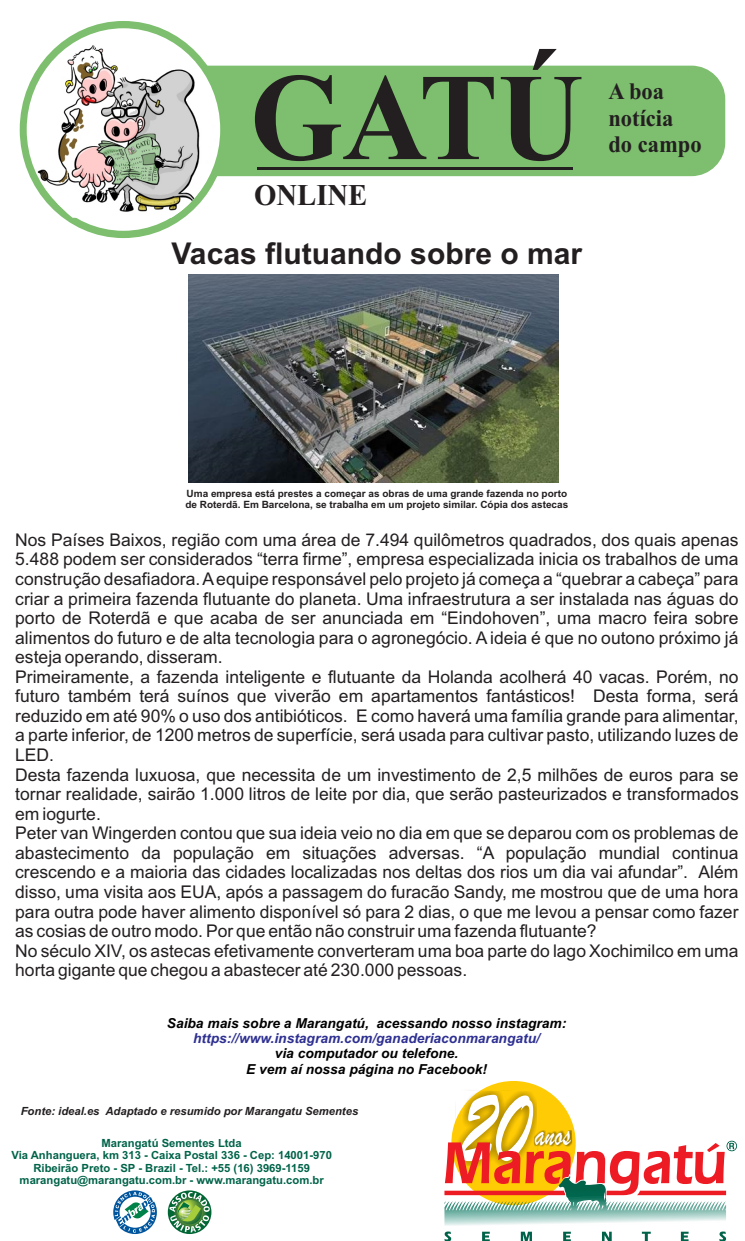
<style>
.page{position:relative;width:745px;height:1241px;background:#fff}
.page>*{position:absolute;margin:0;border:0;box-sizing:border-box;transform-origin:0 0}
.t1{font:700 123.88px "Times New Roman";color:#231f20;scale:.95 1}
.t2{font:107.75px "Brush Script";color:#fff;scale:.74 1}
.t3{font:35px "Brush Script";color:#fff;scale:.74 1}
.t4{font:700 30.12px "Times New Roman";color:#231f20;scale:.95 1}
.t5{font:700 30px "Arial";color:#231f20}
.t6{font:700 23.62px/26.1px "Times New Roman";color:#231f20;scale:.95 1}
.t7{font:17.5px/19.5px "Arial";color:#231f20}
.t8{font:italic 700 13.75px/15.4px "Arial";color:#000;text-align:center}
.t9{font:italic 700 13.75px "Arial";color:#2e3092}
.t10{font:700 11.25px/12.6px "Arial";color:#006349;text-align:center}
.t11{font:italic 700 11.25px "Arial";color:#231f20}
.t12{font:700 10px/11.1px "Arial";color:#231f20}
</style>
<div class="page">
<div style="left:160px;top:66px;width:564px;height:110px;background:#7dbf6e;border-radius:34px"></div>
<hr style="left:257px;top:166px;width:316px;height:3px;background:#231f20">
<div style="left:20px;top:21px;width:207px;height:217px;background:#7dbf6e;border-radius:50%"></div>
<div style="left:27px;top:28px;width:193px;height:203px;background:#fff;border-radius:50%"></div>
<img style="left:32px;top:41px;width:183px;height:177px">
<svg style="left:113px;top:1190px;width:44px;height:43px"></svg>
<svg style="left:168px;top:1190px;width:43px;height:43px"></svg>
<svg style="left:169px;top:1191px;width:41px;height:41px"></svg>
<svg style="left:451px;top:1080px;width:124px;height:124px"></svg>
<svg style="left:444px;top:1089px;width:292px;height:136px"></svg>
<svg style="left:444px;top:1231px;width:281px;height:9px"></svg>
<img style="left:188px;top:274px;width:370px;height:208px">
<h1 class="t1" style="left:250px;top:75px;width:352px">GATÚ</h1>
<h3 class="t4" style="left:254px;top:184px;width:121px">ONLINE</h3>
<h3 class="t5" style="left:171px;top:242px;width:412px">Vacas flutuando sobre o mar</h3>
<h3 class="t6" style="left:608px;top:81px;width:100px">A boa notícia do campo</h3>
<p class="t12" style="left:185px;top:489px;width:384px">Uma empresa está prestes a começar as obras de uma grande fazenda no porto de Roterdã. Em Barcelona, se trabalha em um projeto similar. Cópia dos astecas</p>
<p class="t7" style="left:15px;top:531px;width:724px">Nos Países Baixos, região com uma área de 7.494 quilômetros quadrados, dos quais apenas 5.488 podem ser considerados “terra firme”, empresa especializada inicia os trabalhos de uma construção desafiadora. Aequipe responsável pelo projeto já começa a “quebrar a cabeça” para criar a primeira fazenda flutuante do planeta. Uma infraestrutura a ser instalada nas águas do porto de Roterdã e que acaba de ser anunciada em “Eindohoven”, uma macro feira sobre alimentos do futuro e de alta tecnologia para o agronegócio. A ideia é que no outono próximo já esteja operando, disseram.<br>Primeiramente, a fazenda inteligente e flutuante da Holanda acolherá 40 vacas. Porém, no futuro também terá suínos que viverão em apartamentos fantásticos! Desta forma, será reduzido em até 90% o uso dos antibióticos. E como haverá uma família grande para alimentar, a parte inferior, de 1200 metros de superfície, será usada para cultivar pasto, utilizando luzes de LED.<br>Desta fazenda luxuosa, que necessita de um investimento de 2,5 milhões de euros para se tornar realidade, sairão 1.000 litros de leite por dia, que serão pasteurizados e transformados em iogurte.<br>Peter van Wingerden contou que sua ideia veio no dia em que se deparou com os problemas de abastecimento da população em situações adversas. “A população mundial continua crescendo e a maioria das cidades localizadas nos deltas dos rios um dia vai afundar”. Além disso, uma visita aos EUA, após a passagem do furacão Sandy, me mostrou que de uma hora para outra pode haver alimento disponível só para 2 dias, o que me levou a pensar como fazer as cosias de outro modo. Por que então não construir uma fazenda flutuante?<br>No século XIV, os astecas efetivamente converteram uma boa parte do lago Xochimilco em uma horta gigante que chegou a abastecer até 230.000 pessoas.</p>
<p class="t8" style="left:167px;top:1016px;width:400px">Saiba mais sobre a Marangatú, acessando nosso instagram:</p>
<p class="t8" style="left:246px;top:1046px;width:242px">via computador ou telefone.<br>E vem aí nossa página no Facebook!</p>
<p class="t9" style="left:193px;top:1032px;width:348px">https://www.instagram.com/ganaderiaconmarangatu/</p>
<p class="t11" style="left:21px;top:1107px;width:339px">Fonte: ideal.es Adaptado e resumido por Marangatu Sementes</p>
<p class="t10" style="left:11px;top:1136px;width:322px">Marangatú Sementes Ltda<br>Via Anhanguera, km 313 - Caixa Postal 336 - Cep: 14001-970<br>Ribeirão Preto - SP - Brazil - Tel.: +55 (16) 3969-1159 marangatu@marangatu.com.br - www.marangatu.com.br</p>
<h2 class="t2" style="left:460px;top:1096px;width:95px">20</h2>
<h3 class="t3" style="left:534px;top:1123px;width:50px">anos</h3>
</div>
